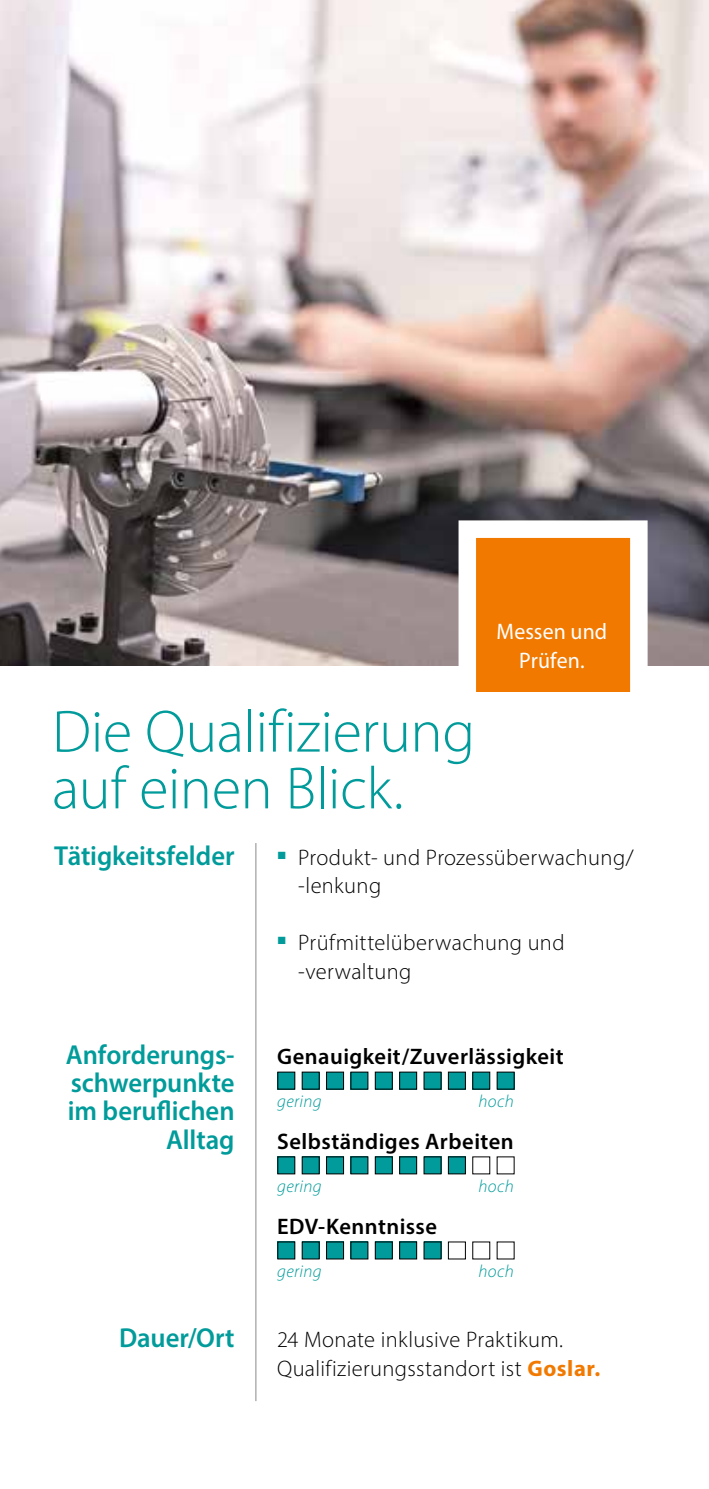
<style>
.page{position:relative;width:709px;height:1489px;background:#fff}
.page>*{position:absolute;margin:0;border:0;box-sizing:border-box;transform-origin:0 0}
.t1{font:300 60px/56.8px "Myriad Pro";letter-spacing:-.005em;color:#009b9a}
.t2{font:600 27.5px/28.2px "Myriad Pro";color:#009b9a;text-align:right}
.t3{font:300 22.5px/28.2px "Myriad Pro";letter-spacing:.015em;color:#000}
.t4{font:600 22.5px "Myriad Pro";letter-spacing:.02em;color:#000}
.t5{font:22.5px/28.8px "Myriad Pro";letter-spacing:.005em;color:#fff;text-align:center}
.t6{font:italic 300 17.5px "Myriad Pro";letter-spacing:.02em;color:#009b9a}
.s1{font-weight:700;color:#f17900}
</style>
<div class="page">
<img style="left:0;top:0;width:709px;height:666px">
<svg style="left:450px;top:511px;width:206px;height:181px"></svg>
<div style="left:278px;top:1072px;width:17px;height:17px;background:#009b9a"></div>
<div style="left:277px;top:1071px;width:18px;height:18px;border:1px solid #000"></div>
<div style="left:302px;top:1072px;width:17px;height:17px;background:#009b9a"></div>
<div style="left:302px;top:1071px;width:17px;height:18px;border:1px solid #000"></div>
<div style="left:326px;top:1072px;width:17px;height:17px;background:#009b9a"></div>
<div style="left:326px;top:1071px;width:18px;height:18px;border:1px solid #000"></div>
<div style="left:351px;top:1072px;width:17px;height:17px;background:#009b9a"></div>
<div style="left:375px;top:1072px;width:17px;height:17px;background:#009b9a"></div>
<div style="left:399px;top:1072px;width:17px;height:17px;background:#009b9a"></div>
<div style="left:399px;top:1071px;width:18px;height:18px;border:1px solid #000"></div>
<div style="left:424px;top:1072px;width:17px;height:17px;background:#009b9a"></div>
<div style="left:448px;top:1072px;width:17px;height:17px;background:#009b9a"></div>
<div style="left:473px;top:1072px;width:17px;height:17px;background:#009b9a"></div>
<div style="left:472px;top:1071px;width:18px;height:18px;border:1px solid #000"></div>
<div style="left:497px;top:1072px;width:17px;height:17px;background:#009b9a"></div>
<div style="left:497px;top:1071px;width:17px;height:18px;border:1px solid #000"></div>
<div style="left:278px;top:1241px;width:17px;height:17px;background:#009b9a"></div>
<div style="left:277px;top:1241px;width:18px;height:18px;border:1px solid #000"></div>
<div style="left:302px;top:1241px;width:17px;height:17px;background:#009b9a"></div>
<div style="left:302px;top:1241px;width:17px;height:18px;border:1px solid #000"></div>
<div style="left:326px;top:1241px;width:17px;height:17px;background:#009b9a"></div>
<div style="left:326px;top:1241px;width:18px;height:18px;border:1px solid #000"></div>
<div style="left:351px;top:1241px;width:17px;height:17px;background:#009b9a"></div>
<div style="left:375px;top:1241px;width:17px;height:17px;background:#009b9a"></div>
<div style="left:375px;top:1241px;width:17px;height:18px;border:1px solid #000"></div>
<div style="left:399px;top:1241px;width:17px;height:17px;background:#009b9a"></div>
<div style="left:399px;top:1241px;width:18px;height:18px;border:1px solid #000"></div>
<div style="left:424px;top:1241px;width:17px;height:17px;background:#009b9a"></div>
<div style="left:278px;top:1156px;width:17px;height:17px;background:#009b9a"></div>
<div style="left:277px;top:1156px;width:18px;height:18px;border:1px solid #000"></div>
<div style="left:302px;top:1156px;width:17px;height:17px;background:#009b9a"></div>
<div style="left:302px;top:1156px;width:17px;height:18px;border:1px solid #000"></div>
<div style="left:326px;top:1156px;width:17px;height:17px;background:#009b9a"></div>
<div style="left:326px;top:1156px;width:18px;height:18px;border:1px solid #000"></div>
<div style="left:351px;top:1156px;width:17px;height:17px;background:#009b9a"></div>
<div style="left:350px;top:1156px;width:18px;height:18px;border:1px solid #000"></div>
<div style="left:375px;top:1156px;width:17px;height:17px;background:#009b9a"></div>
<div style="left:375px;top:1156px;width:17px;height:18px;border:1px solid #000"></div>
<div style="left:399px;top:1156px;width:17px;height:17px;background:#009b9a"></div>
<div style="left:399px;top:1156px;width:18px;height:18px;border:1px solid #000"></div>
<div style="left:424px;top:1156px;width:17px;height:17px;background:#009b9a"></div>
<div style="left:424px;top:1156px;width:17px;height:18px;border:1px solid #000"></div>
<div style="left:448px;top:1156px;width:17px;height:17px;background:#009b9a"></div>
<div style="left:448px;top:1156px;width:17px;height:18px;border:1px solid #000"></div>
<hr style="left:255px;top:843px;width:1px;height:557px;background:#878988">
<h1 class="t1" style="left:52px;top:702px;width:424px">Die Qualifizierung auf einen Blick.</h1>
<p class="t5" style="left:496px;top:616px;width:112px">Messen und<br>Prüfen.</p>
<p class="t2" style="left:54px;top:841px;width:182px">Tätigkeitsfelder</p>
<p class="t3" style="left:298px;top:843px;width:337px;text-indent:-21px"><sup>■</sup> Produkt- und Prozessüberwachung/ -lenkung</p>
<p class="t3" style="left:298px;top:928px;width:268px;text-indent:-21px"><sup>■</sup> Prüfmittelüberwachung und -verwaltung</p>
<p class="t2" style="left:66px;top:1039px;width:170px">Anforderungs&shy;schwerpunkte im beruflichen<br>Alltag</p>
<p class="t4" style="left:277px;top:1041px;width:288px">Genauigkeit/Zuverlässigkeit</p>
<p class="t6" style="left:277px;top:1090px;width:46px">gering</p>
<p class="t6" style="left:478px;top:1090px;width:37px">hoch</p>
<p class="t4" style="left:277px;top:1126px;width:238px">Selbständiges Arbeiten</p>
<p class="t6" style="left:277px;top:1175px;width:46px">gering</p>
<p class="t6" style="left:478px;top:1175px;width:37px">hoch</p>
<p class="t4" style="left:277px;top:1211px;width:161px">EDV-Kenntnisse</p>
<p class="t6" style="left:277px;top:1260px;width:46px">gering</p>
<p class="t6" style="left:478px;top:1260px;width:37px">hoch</p>
<p class="t2" style="left:119px;top:1322px;width:117px">Dauer/Ort</p>
<p class="t3" style="left:277px;top:1325px;width:325px">24 Monate inklusive Praktikum.<br>Qualifizierungsstandort ist <span class="s1">Goslar.</span></p>
</div>
